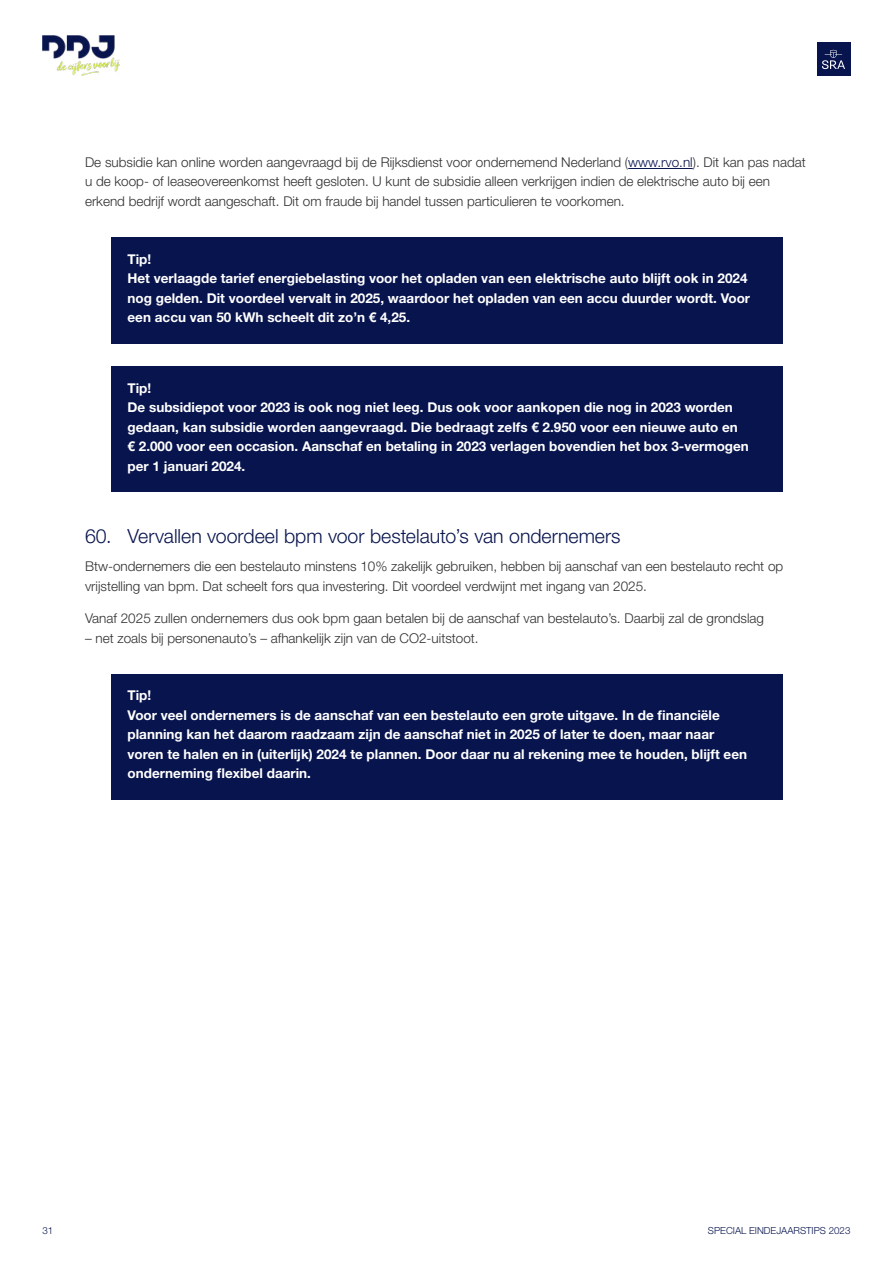
<style>
.page{position:relative;width:893px;height:1263px;background:#fff}
.page>*{position:absolute;margin:0;border:0;box-sizing:border-box;transform-origin:0 0}
.t1{font:300 19.5px "Helvetica Neue LT Std";color:#08144d}
.t2{font:700 13.5px/19.5px "Helvetica Neue LT Std";color:#fff}
.t3{font:300 13.5px/19.5px "Helvetica Neue LT Std";color:#2f2f2f}
.t4{font:300 9.75px "Helvetica Neue LT Std";color:#08144d}
.s1{color:#08144d}
</style>
<div class="page">
<div style="left:817px;top:43px;width:33px;height:33px;background:#08144d"></div>
<svg style="left:822px;top:50px;width:23px;height:19px"></svg>
<img style="left:43px;top:35px;width:77px;height:41px">
<hr style="left:628px;top:168px;width:65px;height:1px;background:#08144d">
<div style="left:111px;top:237px;width:671px;height:106px;background:#08144d"></div>
<div style="left:111px;top:366px;width:671px;height:126px;background:#08144d"></div>
<div style="left:111px;top:674px;width:671px;height:125px;background:#08144d"></div>
<p class="t3" style="left:85px;top:152px;width:722px">De subsidie kan online worden aangevraagd bij de Rijksdienst voor ondernemend Nederland (<span class="s1">www.rvo.nl</span>). Dit kan pas nadat u de koop- of leaseovereenkomst heeft gesloten. U kunt de subsidie alleen verkrijgen indien de elektrische auto bij een erkend bedrijf wordt aangeschaft. Dit om fraude bij handel tussen particulieren te voorkomen.</p>
<p class="t2" style="left:128px;top:249px;width:624px">Tip!<br>Het verlaagde tarief energiebelasting voor het opladen van een elektrische auto blijft ook in 2024 nog gelden. Dit voordeel vervalt in 2025, waardoor het opladen van een accu duurder wordt. Voor een accu van 50 kWh scheelt dit zo’n € 4,25.</p>
<p class="t2" style="left:128px;top:378px;width:623px">Tip!<br>De subsidiepot voor 2023 is ook nog niet leeg. Dus ook voor aankopen die nog in 2023 worden gedaan, kan subsidie worden aangevraagd. Die bedraagt zelfs € 2.950 voor een nieuwe auto en<br>€ 2.000 voor een occasion. Aanschaf en betaling in 2023 verlagen bovendien het box 3-vermogen per 1 januari 2024.</p>
<h1 class="t1" style="left:85px;top:524px;width:537px">60. Vervallen voordeel bpm voor bestelauto’s van ondernemers</h1>
<p class="t3" style="left:85px;top:556px;width:700px">Btw-ondernemers die een bestelauto minstens 10% zakelijk gebruiken, hebben bij aanschaf van een bestelauto recht op vrijstelling van bpm. Dat scheelt fors qua investering. Dit voordeel verdwijnt met ingang van 2025.</p>
<p class="t3" style="left:85px;top:608px;width:680px">Vanaf 2025 zullen ondernemers dus ook bpm gaan betalen bij de aanschaf van bestelauto’s. Daarbij zal de grondslag</p>
<p class="t3" style="left:85px;top:628px;width:395px">– net zoals bij personenauto’s – afhankelijk zijn van de CO2-uitstoot.</p>
<p class="t2" style="left:128px;top:685px;width:621px">Tip!<br>Voor veel ondernemers is de aanschaf van een bestelauto een grote uitgave. In de financiële planning kan het daarom raadzaam zijn de aanschaf niet in 2025 of later te doen, maar naar voren te halen en in (uiterlijk) 2024 te plannen. Door daar nu al rekening mee te houden, blijft een onderneming flexibel daarin.</p>
<p class="t4" style="left:43px;top:1224px;width:12px">31</p>
<p class="t4" style="left:708px;top:1224px;width:144px">SPECIAL EINDEJAARSTIPS 2023</p>
</div>
